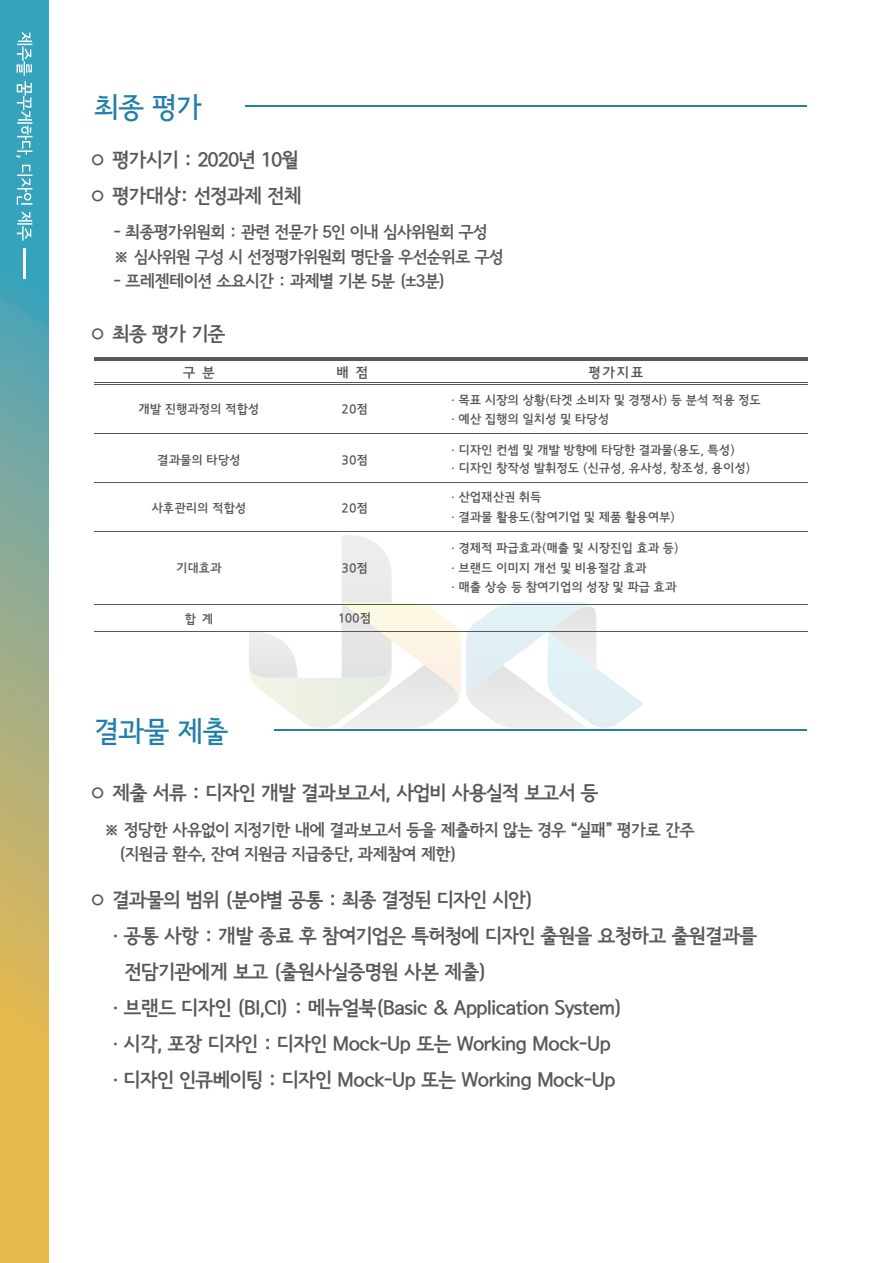
<style>
.page{position:relative;width:893px;height:1263px;background:#fff}
.page>*{position:absolute;margin:0;border:0;box-sizing:border-box;transform-origin:0 0}
.t1{font:28.5px "Seoul Namsan B";letter-spacing:-.025em;color:#227eaa}
.t2{font:19.5px "Seoul Namsan EB";letter-spacing:-.02em;color:#57585a}
.t3{font:16.5px/25.5px "Seoul Namsan EB";letter-spacing:-.025em;color:#57585a}
.t4{font:13.95px "Jeju Gothic";color:#57585a}
.t5{font:12.45px/19.2px "Jeju Gothic";color:#57585a}
</style>
<div class="page">
<svg style="left:249px;top:535px;width:395px;height:193px"></svg>
<svg style="left:0;top:0;width:49px;height:1263px"></svg>
<svg style="left:16px;top:32px;width:16px;height:126px"></svg>
<svg style="left:17px;top:165px;width:15px;height:40px"></svg>
<svg style="left:17px;top:211px;width:15px;height:30px"></svg>
<hr style="left:24px;top:248px;width:2px;height:31px;background:#fff">
<hr style="left:245px;top:105px;width:561px;height:2px;background:#227eaa">
<hr style="left:274px;top:729px;width:532px;height:2px;background:#227eaa">
<hr style="left:94px;top:357px;width:714px;height:3px;background:#57585a">
<hr style="left:94px;top:384px;width:714px;height:1px;background:#57585a">
<hr style="left:94px;top:382px;width:714px;height:1px;background:#57585a">
<hr style="left:94px;top:531px;width:714px;height:1px;background:#57585a">
<hr style="left:94px;top:482px;width:714px;height:1px;background:#57585a">
<hr style="left:94px;top:433px;width:714px;height:1px;background:#57585a">
<hr style="left:94px;top:604px;width:714px;height:1px;background:#57585a">
<hr style="left:94px;top:631px;width:714px;height:1px;background:#57585a">
<h1 class="t1" style="left:94px;top:93px;width:109px">최종 평가</h1>
<p class="t2" style="left:89px;top:150px;width:211px">○ 평가시기 : 2020년 10월</p>
<p class="t2" style="left:89px;top:186px;width:215px">○ 평가대상: 선정과제 전체</p>
<p class="t3" style="left:114px;top:220px;width:391px">- 최종평가위원회 : 관련 전문가 5인 이내 심사위원회 구성 ※ 심사위원 구성 시 선정평가위원회 명단을 우선순위로 구성</p>
<p class="t3" style="left:114px;top:270px;width:333px">- 프레젠테이션 소요시간 : 과제별 기본 5분 (±3분)</p>
<p class="t2" style="left:89px;top:324px;width:138px">○ 최종 평가 기준</p>
<p class="t4" style="left:183px;top:366px;width:34px">구 분</p>
<p class="t4" style="left:588px;top:366px;width:57px">평가지표</p>
<p class="t5" style="left:451px;top:392px;width:312px">· 목표 시장의 상황(타겟 소비자 및 경쟁사) 등 분석 적용 정도 · 예산 집행의 일치성 및 타당성</p>
<p class="t4" style="left:336px;top:366px;width:34px">배 점</p>
<p class="t5" style="left:342px;top:400px;width:28px">20점</p>
<p class="t5" style="left:342px;top:451px;width:28px">30점</p>
<p class="t5" style="left:342px;top:499px;width:28px">20점</p>
<p class="t5" style="left:138px;top:400px;width:122px">개발 진행과정의 적합성</p>
<p class="t5" style="left:157px;top:451px;width:85px">결과물의 타당성</p>
<p class="t5" style="left:152px;top:499px;width:96px">사후관리의 적합성</p>
<p class="t5" style="left:451px;top:442px;width:301px;line-height:17.9px">· 디자인 컨셉 및 개발 방향에 타당한 결과물(용도, 특성)<br>· 디자인 창작성 발휘정도 (신규성, 유사성, 창조성, 용이성)</p>
<p class="t5" style="left:451px;top:488px;width:226px">· 산업재산권 취득<br>· 결과물 활용도(참여기업 및 제품 활용여부)</p>
<p class="t5" style="left:451px;top:540px;width:229px">· 경제적 파급효과(매출 및 시장진입 효과 등) · 브랜드 이미지 개선 및 비용절감 효과<br>· 매출 상승 등 참여기업의 성장 및 파급 효과</p>
<p class="t5" style="left:342px;top:559px;width:28px">30점</p>
<p class="t5" style="left:338px;top:609px;width:34px">100점</p>
<p class="t5" style="left:176px;top:559px;width:47px">기대효과</p>
<p class="t5" style="left:185px;top:610px;width:30px">합 계</p>
<h1 class="t1" style="left:94px;top:717px;width:136px">결과물 제출</h1>
<p class="t2" style="left:89px;top:782px;width:511px">○ 제출 서류 : 디자인 개발 결과보고서, 사업비 사용실적 보고서 등</p>
<p class="t3" style="left:119px;top:819px;width:577px;line-height:24px;text-indent:-15px">※ 정당한 사유없이 지정기한 내에 결과보고서 등을 제출하지 않는 경우 “실패” 평가로 간주 (지원금 환수, 잔여 지원금 지급중단, 과제참여 제한)</p>
<p class="t2" style="left:89px;top:890px;width:446px">○ 결과물의 범위 (분야별 공통 : 최종 결정된 디자인 시안)</p>
<p class="t2" style="left:113px;top:926px;width:646px">· 공통 사항 : 개발 종료 후 참여기업은 특허청에 디자인 출원을 요청하고 출원결과를</p>
<p class="t2" style="left:125px;top:962px;width:363px">전담기관에게 보고 (출원사실증명원 사본 제출)</p>
<p class="t2" style="left:113px;top:998px;width:511px">· 브랜드 디자인 (BI,CI) : 메뉴얼북(Basic &amp; Application System)</p>
<p class="t2" style="left:113px;top:1034px;width:500px">· 시각, 포장 디자인 : 디자인 Mock-Up 또는 Working Mock-Up</p>
<p class="t2" style="left:113px;top:1070px;width:504px">· 디자인 인큐베이팅 : 디자인 Mock-Up 또는 Working Mock-Up</p>
</div>
